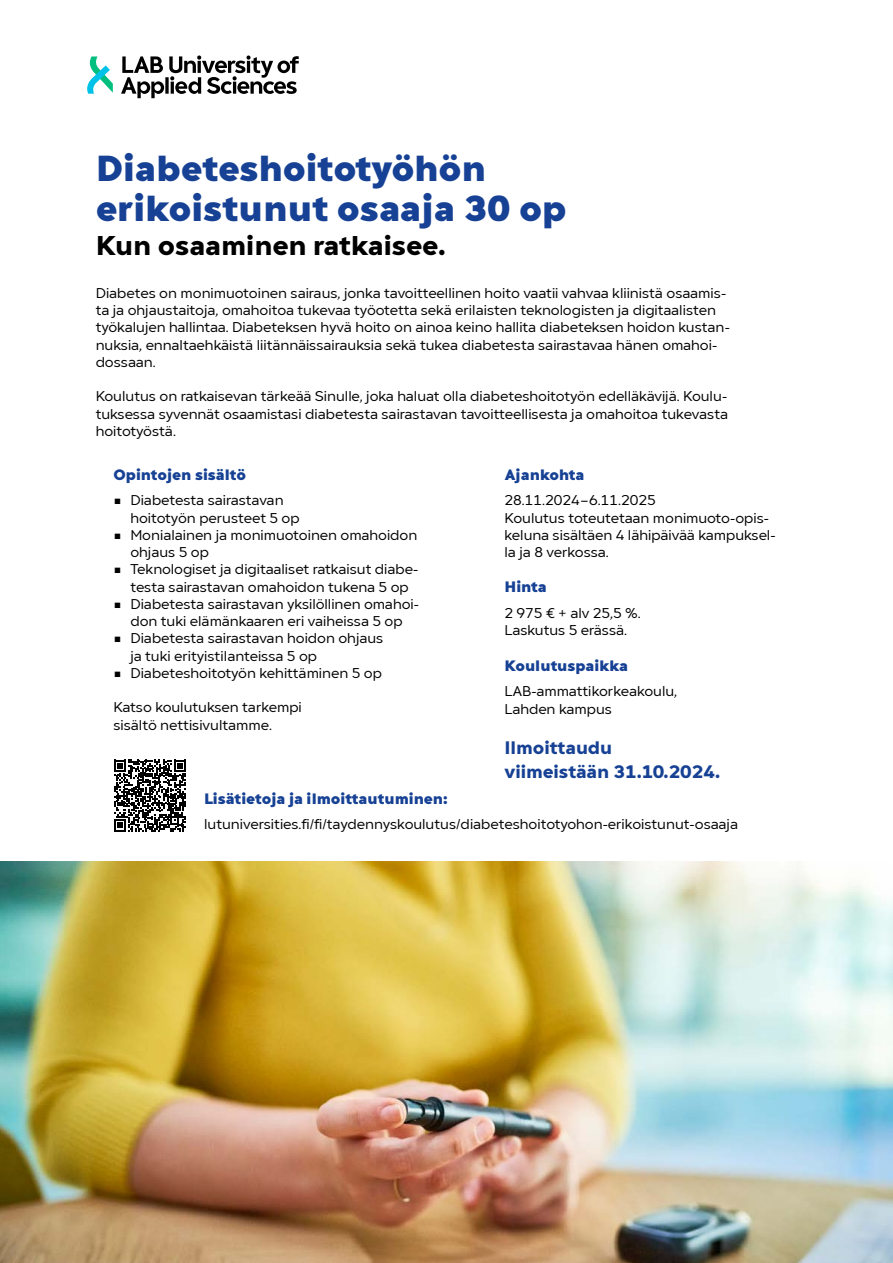
<style>
.page{position:relative;width:893px;height:1263px;background:#fff}
.page>*{position:absolute;margin:0;border:0;box-sizing:border-box;transform-origin:0 0}
.H1_-_PÄÄOTSIKKO{font:36px/39.6px "Guerrer Extrabold 800";color:#164194}
.H2_-_Pääotsikon_alaotsikko{font:27px "Guerrer Bold 700";color:#000}
.HAE_-_CTA{font:18px/23.4px "Guerrer Bold 700";color:#164194}
.H3_-_VÄLIOTSIKKO{font:15px "Guerrer Extrabold 800";color:#164194}
.P_-_LEIPIS{font:13.8px/17.2px "Guerrer Book 350";color:#000}
.s1{font-family:"Montserrat"}
</style>
<div class="page">
<svg style="left:87px;top:56px;width:26px;height:38px"></svg>
<svg style="left:121px;top:56px;width:178px;height:42px"></svg>
<img style="left:0;top:861px;width:893px;height:402px">
<svg style="left:114px;top:760px;width:72px;height:72px"></svg>
<h1 class="H1_-_PÄÄOTSIKKO" style="left:96px;top:148px;width:473px">Diabeteshoitotyöhön erikoistunut osaaja 30 op</h1>
<h2 class="H2_-_Pääotsikon_alaotsikko" style="left:96px;top:229px;width:352px">Kun osaaminen ratkaisee.</h2>
<p class="P_-_LEIPIS" style="left:96px;top:284px;width:636px">Diabetes on monimuotoinen sairaus, jonka tavoitteellinen hoito vaatii vahvaa kliinistä osaamis&shy;ta ja ohjaustaitoja, omahoitoa tukevaa työotetta sekä erilaisten teknologisten ja digitaalisten työkalujen hallintaa. Diabeteksen hyvä hoito on ainoa keino hallita diabeteksen hoidon kustan&shy;nuksia, ennaltaehkäistä liitännäissairauksia sekä tukea diabetesta sairastavaa hänen omahoi&shy;dossaan.</p>
<p class="P_-_LEIPIS" style="left:96px;top:388px;width:634px;text-align:justify">Koulutus on ratkaisevan tärkeää Sinulle, joka haluat olla diabeteshoitotyön edelläkävijä. Koulu&shy;tuksessa syvennät osaamistasi diabetesta sairastavan tavoitteellisesta ja omahoitoa tukevasta hoitotyöstä.</p>
<h3 class="H3_-_VÄLIOTSIKKO" style="left:504px;top:465px;width:81px">Ajankohta</h3>
<p class="P_-_LEIPIS" style="left:504px;top:492px;width:153px">28.11.2024–6.11.2025</p>
<p class="P_-_LEIPIS" style="left:504px;top:509px;width:273px">Koulutus toteutetaan monimuoto-opis&shy;keluna sisältäen 4 lähipäivää kampuksel&shy;la ja 8 verkossa.</p>
<h3 class="H3_-_VÄLIOTSIKKO" style="left:504px;top:578px;width:44px">Hinta</h3>
<p class="P_-_LEIPIS" style="left:504px;top:604px;width:138px">2 975 € + alv 25,5 %.<br>Laskutus 5 erässä.</p>
<h3 class="H3_-_VÄLIOTSIKKO" style="left:504px;top:656px;width:125px">Koulutuspaikka</h3>
<p class="P_-_LEIPIS" style="left:504px;top:683px;width:174px">LAB-ammattikorkeakoulu,</p>
<p class="P_-_LEIPIS" style="left:504px;top:700px;width:109px">Lahden kampus</p>
<p class="HAE_-_CTA" style="left:504px;top:736px;width:217px">Ilmoittaudu viimeistään 31.10.2024.</p>
<h3 class="H3_-_VÄLIOTSIKKO" style="left:113px;top:465px;width:134px">Opintojen sisältö</h3>
<p class="P_-_LEIPIS" style="left:130px;top:492px;width:171px;text-indent:-17px"><span class="s1">■</span> Diabetesta sairastavan hoitotyön perusteet 5 op</p>
<p class="P_-_LEIPIS" style="left:130px;top:526px;width:288px;text-indent:-17px"><span class="s1">■</span> Monialainen ja monimuotoinen omahoidon ohjaus 5 op</p>
<p class="P_-_LEIPIS" style="left:113px;top:561px;width:306px;text-align:center"><span class="s1">■</span> Teknologiset ja digitaaliset ratkaisut diabe&shy;testa sairastavan omahoidon tukena 5 op</p>
<p class="P_-_LEIPIS" style="left:113px;top:595px;width:307px;text-align:center"><span class="s1">■</span> Diabetesta sairastavan yksilöllinen omahoi&shy;don tuki elämänkaaren eri vaiheissa 5 op</p>
<p class="P_-_LEIPIS" style="left:130px;top:630px;width:255px;text-indent:-17px"><span class="s1">■</span> Diabetesta sairastavan hoidon ohjaus ja tuki erityistilanteissa 5 op</p>
<p class="P_-_LEIPIS" style="left:113px;top:664px;width:270px"><span class="s1">■</span> Diabeteshoitotyön kehittäminen 5 op</p>
<p class="P_-_LEIPIS" style="left:113px;top:699px;width:190px">Katso koulutuksen tarkempi sisältö nettisivultamme.</p>
<h3 class="H3_-_VÄLIOTSIKKO" style="left:204px;top:789px;width:245px">Lisätietoja ja ilmoittautuminen:</h3>
<p class="P_-_LEIPIS" style="left:204px;top:816px;width:535px">lutuniversities.fi/fi/taydennyskoulutus/diabeteshoitotyohon-erikoistunut-osaaja</p>
</div>
